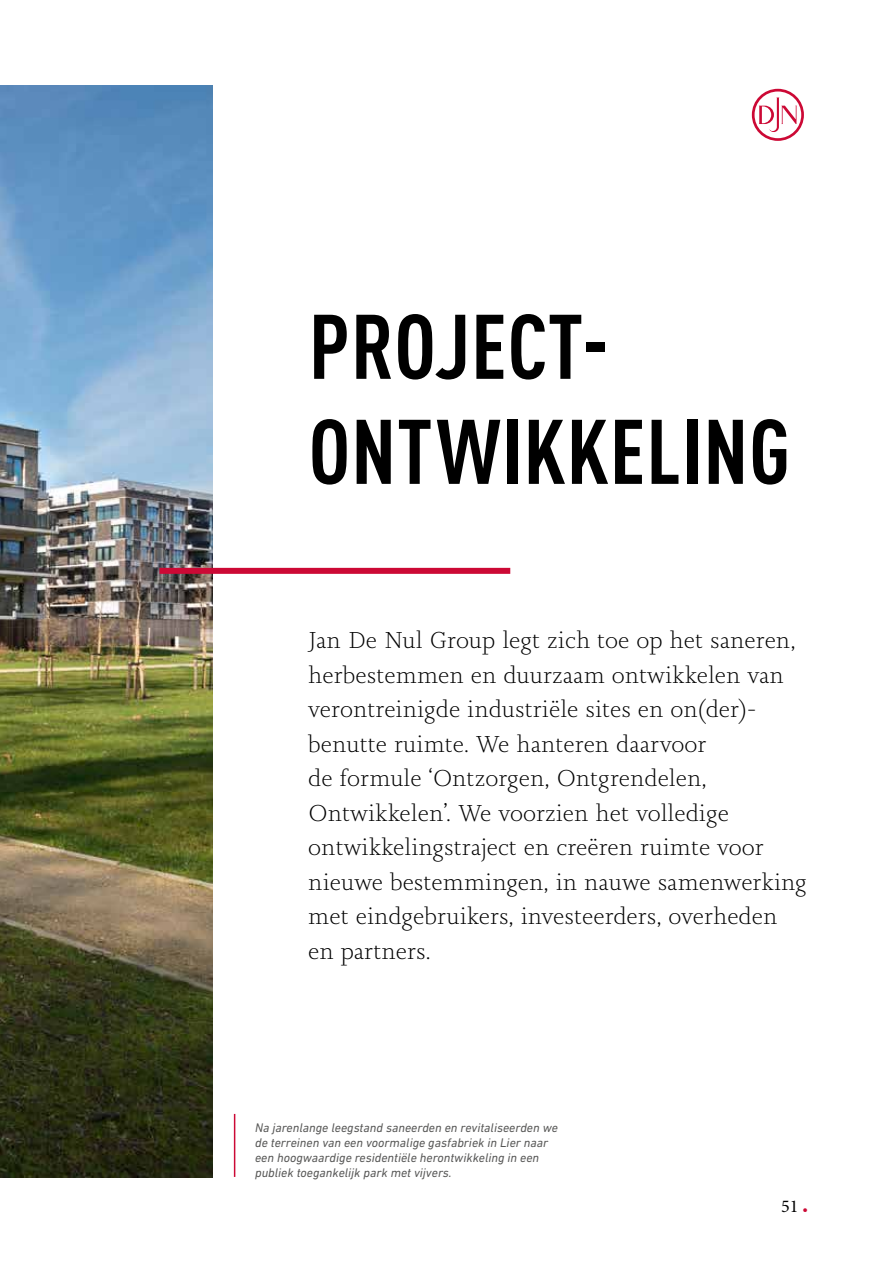
<style>
.page{position:relative;width:893px;height:1263px;background:#fff}
.page>*{position:absolute;margin:0;border:0;box-sizing:border-box;transform-origin:0 0}
.t1{font:700 condensed 90px/105px "DIN Pro";letter-spacing:.01em;color:#000}
.t2{font:300 24px/34.5px "Joanna Nova";color:#000}
.t3{font:18px "Minion Pro";color:#000}
.t4{font:italic 12.75px/15px "DIN Next LT Pro";color:#575756}
.s1{font-family:"DIN Pro";font-weight:900;color:#cc0935}
</style>
<div class="page">
<img style="left:0;top:85px;width:213px;height:1093px">
<div style="left:159px;top:568px;width:351px;height:6px;background:#cc0935"></div>
<svg style="left:752px;top:89px;width:52px;height:52px"></svg>
<hr style="left:234px;top:1114px;width:1px;height:63px;background:#cc0935">
<h1 class="t1" style="left:309px;top:286px;width:483px">PROJECT-<br>ONTWIKKELING</h1>
<p class="t2" style="left:308px;top:623px;width:500px">Jan De Nul Group legt zich toe op het saneren, herbestemmen en duurzaam ontwikkelen van verontreinigde industriële sites en on(der)- benutte ruimte. We hanteren daarvoor<br>de formule ‘Ontzorgen, Ontgrendelen, Ontwikkelen’. We voorzien het volledige ontwikkelingstraject en creëren ruimte voor nieuwe bestemmingen, in nauwe samenwerking met eindgebruikers, investeerders, overheden en partners.</p>
<p class="t4" style="left:255px;top:1120px;width:304px">Na jarenlange leegstand saneerden en revitaliseerden we de terreinen van een voormalige gasfabriek in Lier naar een hoogwaardige residentiële herontwikkeling in een publiek toegankelijk park met vijvers.</p>
<p class="t3" style="left:781px;top:1194px;width:28px">51 <span class="s1">.</span></p>
</div>
